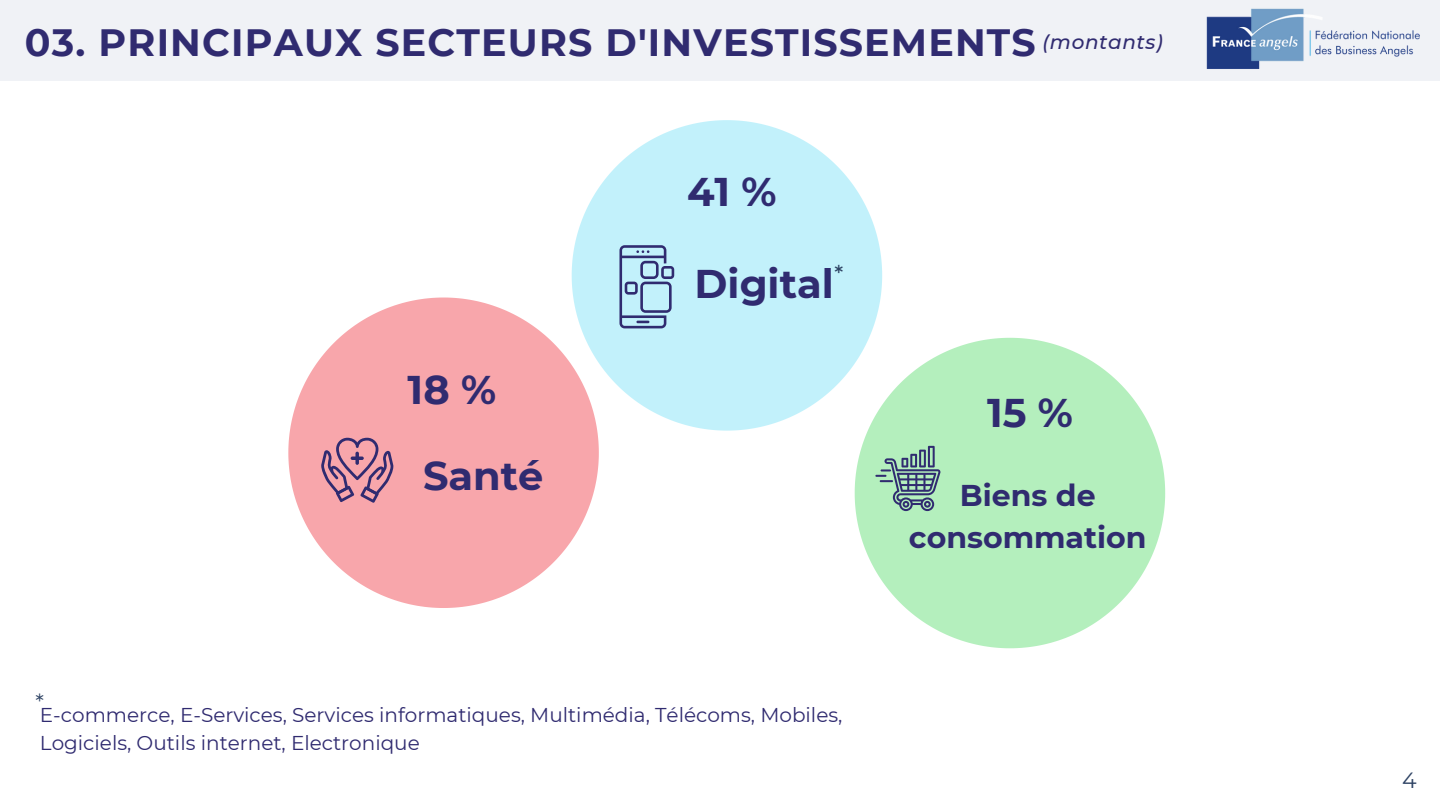
<style>
.page{position:relative;width:1440px;height:810px;background:#fff}
.page>*{position:absolute;margin:0;border:0;box-sizing:border-box;transform-origin:0 0}
.t1{font:700 40px/86.6px "Montserrat";color:#302b70}
.t2{font:700 38px "Montserrat";letter-spacing:.03em;color:#302b70}
.t3{font:700 30px/42px "Montserrat";color:#302b70;text-align:center}
.t4{font:22px "Montserrat";color:#2d4263}
.t5{font:500 22px "Montserrat";color:#2d4263}
.t6{font:20px/27.8px "Montserrat";color:#302b70}
.t7{font:italic 500 20px "Montserrat";letter-spacing:.03em;color:#302b70}
</style>
<div class="page">
<div style="left:0;top:0;width:1440px;height:81px;background:#f0f2f6"></div>
<svg style="left:572px;top:120px;width:310px;height:311px;fill:#c2f1fb"></svg>
<svg style="left:288px;top:298px;width:311px;height:310px;fill:#f8a6ab"></svg>
<svg style="left:619px;top:245px;width:55px;height:83px;background:#96b5d1"></svg>
<svg style="left:855px;top:338px;width:310px;height:310px;fill:#b4efbd"></svg>
<svg style="left:321px;top:438px;width:73px;height:65px;background:#c2859b"></svg>
<svg style="left:875px;top:446px;width:66px;height:65px;background:#89b0a4"></svg>
<img style="left:1206px;top:8px;width:214px;height:61px">
<h2 class="t2" style="left:25px;top:19px;width:1012px">03. PRINCIPAUX SECTEURS D'INVESTISSEMENTS</h2>
<p class="t7" style="left:1043px;top:29px;width:122px">(montants)</p>
<h1 class="t1" style="left:687px;top:149px;width:91px">41 %</h1>
<p class="t5" style="left:834px;top:260px;width:10px">*</p>
<h1 class="t1" style="left:695px;top:240px;width:141px">Digital</h1>
<p class="t4" style="left:36px;top:689px;width:10px">*</p>
<h1 class="t1" style="left:423px;top:346px;width:122px;text-indent:-15px">18 %<br>Santé</h1>
<p class="t6" style="left:40px;top:701px;width:804px">E-commerce, E-Services, Services informatiques, Multimédia, Télécoms, Mobiles,<br>Logiciels, Outils internet, Electronique</p>
<h1 class="t1" style="left:987px;top:370px;width:87px">15 %</h1>
<h3 class="t3" style="left:909px;top:474px;width:239px">Biens de consommation</h3>
<p class="t4" style="left:1402px;top:767px;width:16px">4</p>
</div>
